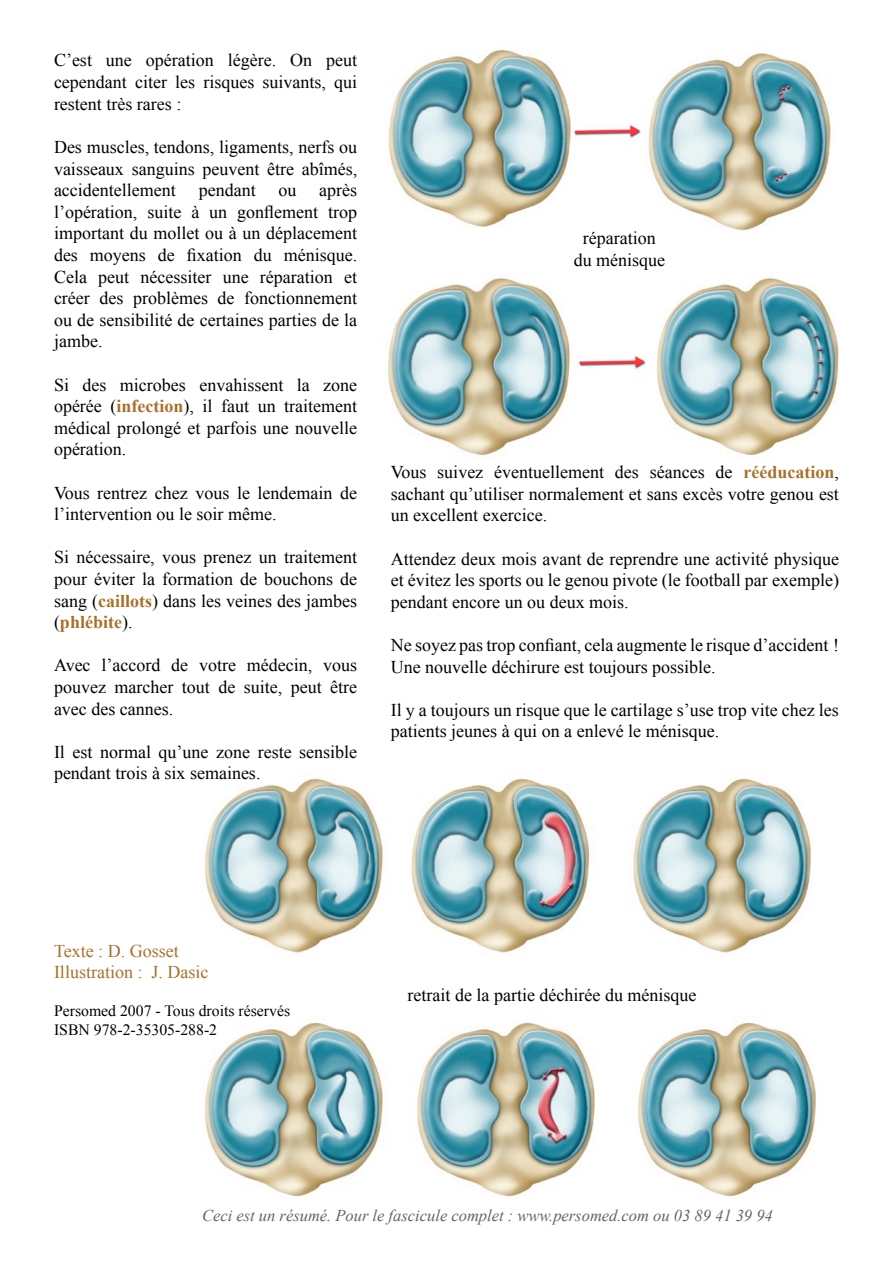
<style>
.page{position:relative;width:893px;height:1263px;background:#fff}
.page>*{position:absolute;margin:0;border:0;box-sizing:border-box;transform-origin:0 0}
.t1{font:18px/21.6px "Times New Roman";color:#000;text-align:justify}
.t2{font:18px "Times New Roman";color:#a8702a}
.t3{font:italic 16.5px "Times New Roman";color:#636363}
.t4{font:15.75px "Times New Roman";color:#000}
.s1{font-weight:700;color:#a8702a}
</style>
<div class="page">
<img style="left:204px;top:778px;width:612px;height:419px">
<img style="left:388px;top:49px;width:451px;height:407px">
<p class="t1" style="left:54px;top:49px;width:305px">C’est une opération légère. On peut cependant citer les risques suivants, qui restent très rares :</p>
<p class="t1" style="left:54px;top:136px;width:305px">Des muscles, tendons, ligaments, nerfs ou vaisseaux sanguins peuvent être abîmés, accidentellement</p>
<p class="t1" style="left:199px;top:179px;width:58px">pendant</p>
<p class="t1" style="left:278px;top:179px;width:19px">ou</p>
<p class="t1" style="left:54px;top:179px;width:305px;text-indent:265px">après l’opération, suite à un gonflement trop important du mollet ou à un déplacement des moyens de fixation du ménisque.<br>Cela peut nécessiter une réparation et créer des problèmes de fonctionnement ou de sensibilité de certaines parties de la jambe.</p>
<p class="t1" style="left:54px;top:373px;width:305px">Si des microbes envahissent la zone opérée (<span class="s1">infection</span>), il faut un traitement médical prolongé et parfois une nouvelle opération.</p>
<p class="t1" style="left:54px;top:481px;width:305px">Vous rentrez chez vous le lendemain de l’intervention ou le soir même.</p>
<p class="t1" style="left:54px;top:546px;width:305px">Si nécessaire, vous prenez un traitement pour éviter la formation de bouchons de sang (<span class="s1">caillots</span>) dans les veines des jambes (<span class="s1">phlébite</span>).</p>
<p class="t1" style="left:54px;top:654px;width:305px">Avec l’accord de votre médecin, vous pouvez marcher tout de suite, peut être avec des cannes.</p>
<p class="t1" style="left:54px;top:741px;width:305px">Il est normal qu’une zone reste sensible pendant trois à six semaines.</p>
<p class="t1" style="left:583px;top:227px;width:74px">réparation</p>
<p class="t1" style="left:574px;top:249px;width:93px">du ménisque</p>
<p class="t1" style="left:391px;top:461px;width:450px">Vous suivez éventuellement des séances de <span class="s1">rééducation</span>, sachant qu’utiliser normalement et sans excès votre genou est un excellent exercice.</p>
<p class="t1" style="left:391px;top:547px;width:450px">Attendez deux mois avant de reprendre une activité physique et évitez les sports ou le genou pivote (le football par exemple) pendant encore un ou deux mois.</p>
<p class="t1" style="left:391px;top:634px;width:450px">Ne soyez pas trop confiant, cela augmente le risque d’accident !<br>Une nouvelle déchirure est toujours possible.</p>
<p class="t1" style="left:391px;top:699px;width:450px">Il y a toujours un risque que le cartilage s’use trop vite chez les patients jeunes à qui on a enlevé le ménisque.</p>
<p class="t2" style="left:54px;top:940px;width:126px">Texte : D. Gosset</p>
<p class="t2" style="left:54px;top:962px;width:156px">Illustration : J. Dasic</p>
<p class="t4" style="left:54px;top:1002px;width:238px">Persomed 2007 - Tous droits réservés</p>
<p class="t4" style="left:54px;top:1021px;width:165px">ISBN 978-2-35305-288-2</p>
<p class="t1" style="left:408px;top:984px;width:290px">retrait de la partie déchirée du ménisque</p>
<p class="t3" style="left:202px;top:1206px;width:572px">Ceci est un résumé. Pour le fascicule complet : www.persomed.com ou 03 89 41 39 94</p>
</div>
